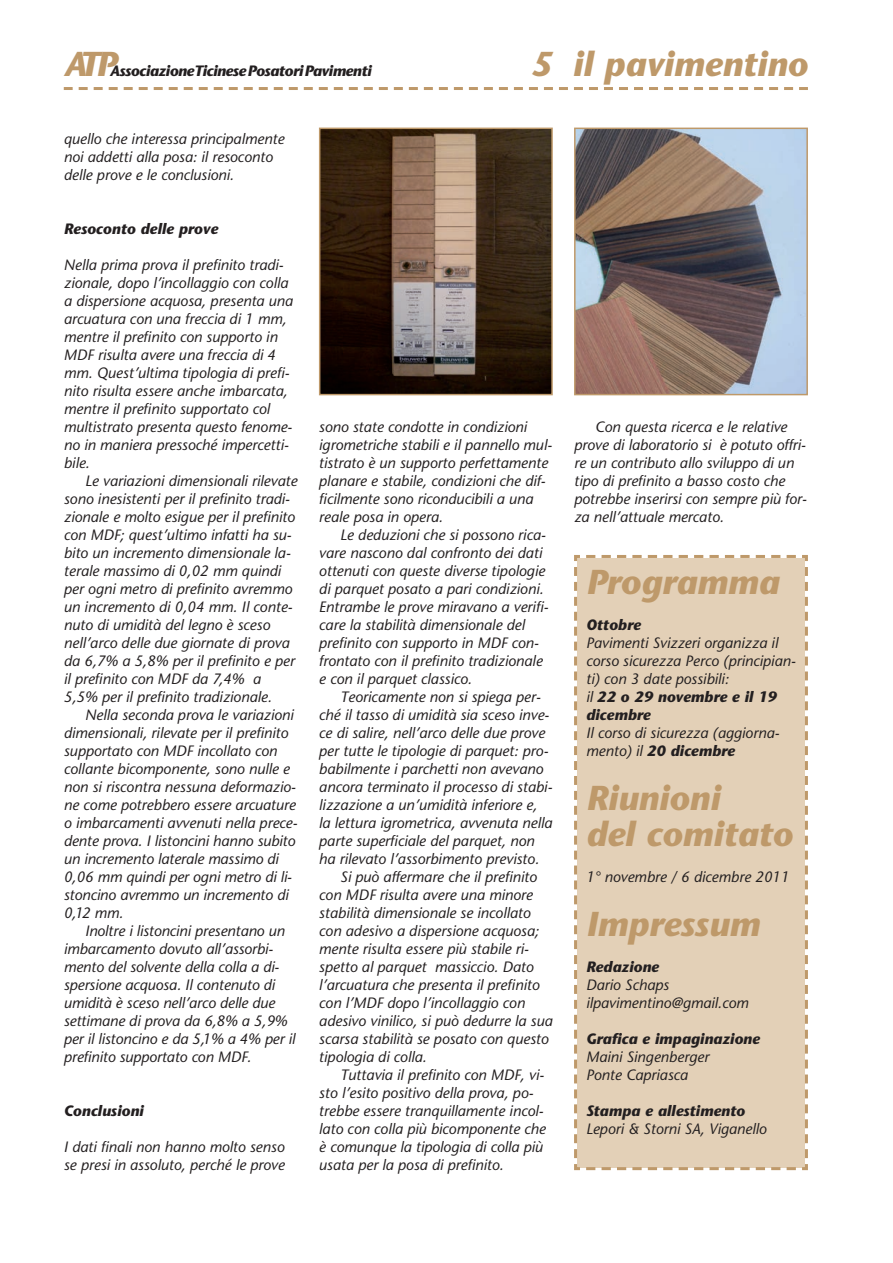
<style>
.page{position:relative;width:893px;height:1263px;background:#fff}
.page>*{position:absolute;margin:0;border:0;box-sizing:border-box;transform-origin:0 0}
.t1{font:italic 700 34.5px/36px "Stone Sans";color:#be996a}
.t2{font:italic 15px/18px "Stone Sans";color:#231f20}
.t3{font:italic 700 15px "Stone Sans";color:#231f20}
.t4{font:italic 700 15px "Stone Sans";letter-spacing:-.025em;color:#231f20}
.s1{font-weight:700}
</style>
<div class="page">
<svg style="left:64px;top:87px;width:744px;height:3px"></svg>
<img style="left:322px;top:131px;width:228px;height:261px">
<div style="left:319px;top:128px;width:234px;height:267px;border:2px solid #be996a"></div>
<img style="left:577px;top:131px;width:228px;height:261px">
<div style="left:574px;top:128px;width:234px;height:267px;border:2px solid #be996a"></div>
<svg style="left:574px;top:555px;width:234px;height:616px"></svg>
<h1 class="t1" style="left:64px;top:50px;width:54px">ATP</h1>
<p class="t4" style="left:110px;top:65px;width:263px">AssociazioneTicinesePosatoriPavimenti</p>
<h1 class="t1" style="left:531px;top:50px;width:278px">5 il pavimentino</h1>
<p class="t2" style="left:64px;top:131px;width:222px">quello che interessa principalmente noi addetti alla posa: il resoconto delle prove e le conclusioni.</p>
<p class="t3" style="left:64px;top:223px;width:156px">Resoconto delle prove</p>
<p class="t2" style="left:64px;top:257px;width:231px">Nella prima prova il prefinito tradi&shy;zionale, dopo l’incollaggio con colla a dispersione acquosa, presenta una arcuatura con una freccia di 1 mm, mentre il prefinito con supporto in MDF risulta avere una freccia di 4 mm. Quest’ultima tipologia di prefi&shy;nito risulta essere anche imbarcata, mentre il prefinito supportato col multistrato presenta questo fenome&shy;no in maniera pressoché impercetti&shy;bile.</p>
<p class="t2" style="left:64px;top:473px;width:235px;text-indent:21px">Le variazioni dimensionali rilevate sono inesistenti per il prefinito tradi&shy;zionale e molto esigue per il prefinito con MDF; quest’ultimo infatti ha su&shy;bito un incremento dimensionale la&shy;terale massimo di 0,02 mm quindi per ogni metro di prefinito avremmo un incremento di 0,04 mm. Il conte&shy;nuto di umidità del legno è sceso nell’arco delle due giornate di prova da 6,7% a 5,8% per il prefinito e per il prefinito con MDF da 7,4% a 5,5% per il prefinito tradizionale.</p>
<p class="t2" style="left:64px;top:707px;width:235px;text-indent:21px">Nella seconda prova le variazioni dimensionali, rilevate per il prefinito supportato con MDF incollato con collante bicomponente, sono nulle e non si riscontra nessuna deformazio&shy;ne come potrebbero essere arcuature o imbarcamenti avvenuti nella prece&shy;dente prova. I listoncini hanno subito un incremento laterale massimo di 0,06 mm quindi per ogni metro di li&shy;stoncino avremmo un incremento di 0,12 mm.</p>
<p class="t2" style="left:64px;top:923px;width:233px;text-indent:21px">Inoltre i listoncini presentano un imbarcamento dovuto all’assorbi&shy;mento del solvente della colla a di&shy;spersione acquosa. Il contenuto di umidità è sceso nell’arco delle due settimane di prova da 6,8% a 5,9% per il listoncino e da 5,1% a 4% per il prefinito supportato con MDF.</p>
<p class="t3" style="left:64px;top:1105px;width:81px">Conclusioni</p>
<p class="t2" style="left:64px;top:1139px;width:223px">I dati finali non hanno molto senso se presi in assoluto, perché le prove</p>
<p class="t2" style="left:319px;top:419px;width:235px">sono state condotte in condizioni igrometriche stabili e il pannello mul&shy;tistrato è un supporto perfettamente planare e stabile, condizioni che dif&shy;ficilmente sono riconducibili a una reale posa in opera.</p>
<p class="t2" style="left:319px;top:527px;width:231px;text-indent:21px">Le deduzioni che si possono rica&shy;vare nascono dal confronto dei dati ottenuti con queste diverse tipologie di parquet posato a pari condizioni.<br>Entrambe le prove miravano a verifi&shy;care la stabilità dimensionale del prefinito con supporto in MDF con&shy;frontato con il prefinito tradizionale e con il parquet classico.</p>
<p class="t2" style="left:340px;top:689px;width:202px">Teoricamente non si spiega per-</p>
<p class="t2" style="left:319px;top:707px;width:232px">ché il tasso di umidità sia sceso inve-</p>
<p class="t2" style="left:319px;top:725px;width:228px">ce di salire, nell’arco delle due prove</p>
<p class="t2" style="left:319px;top:743px;width:231px">per tutte le tipologie di parquet: pro-</p>
<p class="t2" style="left:319px;top:761px;width:226px">babilmente i parchetti non avevano</p>
<p class="t2" style="left:319px;top:779px;width:235px">ancora terminato il processo di stabi-</p>
<p class="t2" style="left:319px;top:797px;width:220px">lizzazione a un’umidità inferiore e,</p>
<p class="t2" style="left:319px;top:815px;width:235px">la lettura igrometrica, avvenuta nella</p>
<p class="t2" style="left:319px;top:833px;width:217px">parte superficiale del parquet, non</p>
<p class="t2" style="left:319px;top:851px;width:222px">ha rilevato l’assorbimento previsto.</p>
<p class="t2" style="left:340px;top:869px;width:198px">Si può affermare che il prefinito</p>
<p class="t2" style="left:319px;top:887px;width:215px">con MDF risulta avere una minore</p>
<p class="t2" style="left:319px;top:905px;width:213px">stabilità dimensionale se incollato</p>
<p class="t2" style="left:319px;top:923px;width:222px">con adesivo a dispersione acquosa;</p>
<p class="t2" style="left:319px;top:941px;width:212px">mente risulta essere più stabile ri-</p>
<p class="t2" style="left:319px;top:959px;width:216px">spetto al parquet massiccio. Dato</p>
<p class="t2" style="left:319px;top:977px;width:222px">l’arcuatura che presenta il prefinito</p>
<p class="t2" style="left:319px;top:995px;width:208px">con l’MDF dopo l’incollaggio con</p>
<p class="t2" style="left:319px;top:1013px;width:235px">adesivo vinilico, si può dedurre la sua</p>
<p class="t2" style="left:319px;top:1031px;width:231px">scarsa stabilità se posato con questo</p>
<p class="t2" style="left:319px;top:1049px;width:109px">tipologia di colla.</p>
<p class="t2" style="left:340px;top:1067px;width:206px">Tuttavia il prefinito con MDF, vi-</p>
<p class="t2" style="left:319px;top:1085px;width:216px">sto l’esito positivo della prova, po-</p>
<p class="t2" style="left:319px;top:1103px;width:226px">trebbe essere tranquillamente incol-</p>
<p class="t2" style="left:319px;top:1121px;width:228px">lato con colla più bicomponente che</p>
<p class="t2" style="left:319px;top:1139px;width:226px">è comunque la tipologia di colla più</p>
<p class="t2" style="left:319px;top:1157px;width:186px">usata per la posa di prefinito.</p>
<p class="t2" style="left:574px;top:419px;width:234px;text-indent:21px">Con questa ricerca e le relative prove di laboratorio si è potuto offri&shy;re un contributo allo sviluppo di un tipo di prefinito a basso costo che potrebbe inserirsi con sempre più for&shy;za nell’attuale mercato.</p>
<h1 class="t1" style="left:586px;top:568px;width:195px">Programma</h1>
<p class="t3" style="left:586px;top:619px;width:56px">Ottobre</p>
<p class="t2" style="left:586px;top:635px;width:211px">Pavimenti Svizzeri organizza il corso sicurezza Perco (principian&shy;ti) con 3 date possibili:<br>il <span class="s1">22 o 29 novembre e il 19 dicembre</span></p>
<p class="t2" style="left:586px;top:725px;width:195px">Il corso di sicurezza (aggiorna&shy;mento) il <span class="s1">20 dicembre</span></p>
<h1 class="t1" style="left:586px;top:784px;width:208px">Riunioni<br>del comitato</h1>
<p class="t2" style="left:586px;top:869px;width:205px">1° novembre / 6 dicembre 2011</p>
<h1 class="t1" style="left:586px;top:910px;width:176px">Impressum</h1>
<p class="t3" style="left:586px;top:961px;width:75px">Redazione</p>
<p class="t2" style="left:586px;top:977px;width:164px">Dario Schaps ilpavimentino@gmail.com</p>
<p class="t3" style="left:586px;top:1033px;width:175px">Grafica e impaginazione</p>
<p class="t2" style="left:586px;top:1049px;width:124px">Maini Singenberger<br>Ponte Capriasca</p>
<p class="t3" style="left:586px;top:1105px;width:161px">Stampa e allestimento</p>
<p class="t2" style="left:586px;top:1121px;width:182px">Lepori &amp; Storni SA, Viganello</p>
</div>
